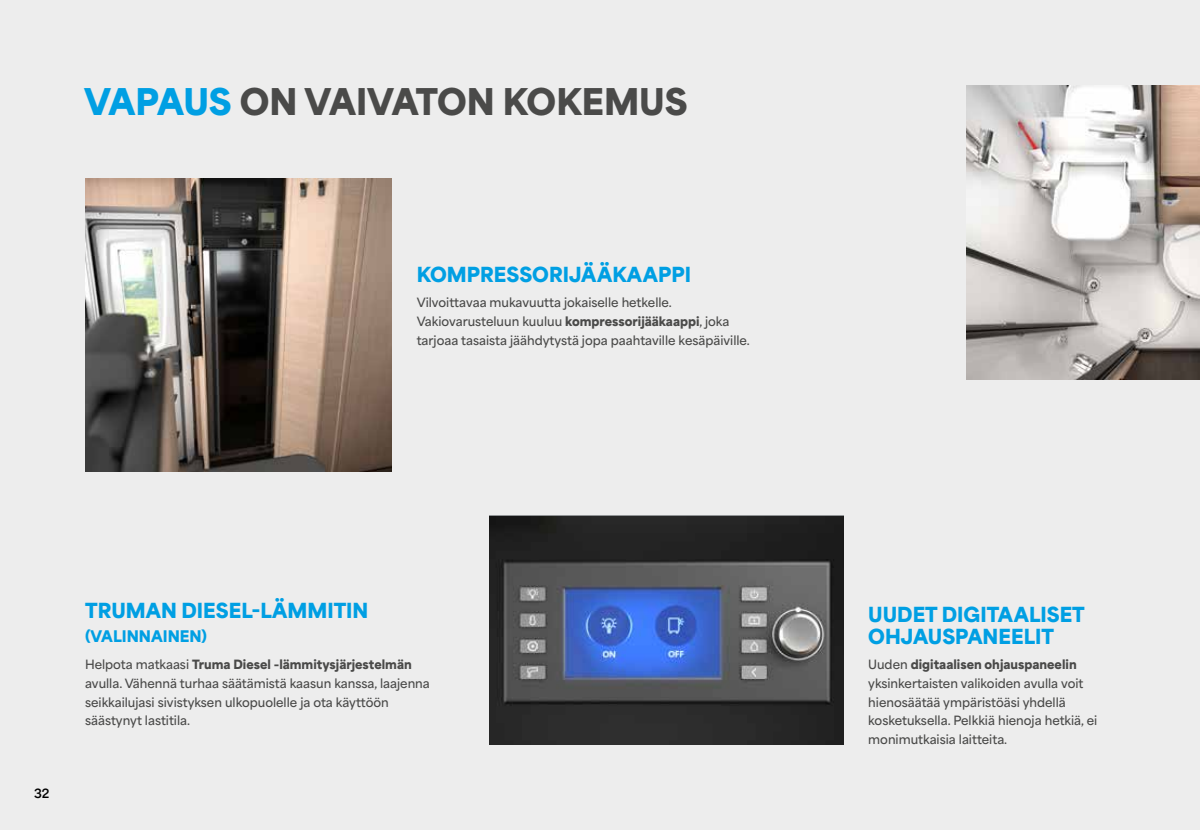
<style>
.page{position:relative;width:1200px;height:830px;background:#fff}
.page>*{position:absolute;margin:0;border:0;box-sizing:border-box;transform-origin:0 0}
.t1{font:900 34.5px "Area Normal";color:#4a4a49}
.t2{font:900 19.5px/22.5px "Area Normal";color:#009fe3}
.t3{font:900 15px "Area Normal";color:#009fe3}
.t4{font:600 12px/18.8px "Area Normal";color:#4a4a49}
.t5{font:700 12px "Area Normal";color:#000}
.s1{color:#009fe3}
.s2{font-weight:900}
</style>
<div class="page">
<div style="left:0;top:0;width:1199px;height:829px;background:#ededed"></div>
<img style="left:966px;top:85px;width:233px;height:294px">
<img style="left:489px;top:516px;width:354px;height:228px">
<img style="left:85px;top:179px;width:306px;height:292px">
<h1 class="t1" style="left:84px;top:70px;width:605px"><span class="s1">VAPAUS</span> ON VAIVATON KOKEMUS</h1>
<h2 class="t2" style="left:416px;top:261px;width:276px">KOMPRESSORIJÄÄKAAPPI</h2>
<p class="t4" style="left:416px;top:292px;width:335px">Vilvoittavaa mukavuutta jokaiselle hetkelle.<br>Vakiovarusteluun kuuluu <span class="s2">kompressorijääkaappi</span>, joka tarjoaa tasaista jäähdytystä jopa paahtaville kesäpäiville.</p>
<p class="t5" style="left:34px;top:781px;width:17px">32</p>
<h2 class="t2" style="left:85px;top:597px;width:285px">TRUMAN DIESEL-LÄMMITIN</h2>
<p class="t3" style="left:85px;top:622px;width:123px">(VALINNAINEN)</p>
<h2 class="t2" style="left:868px;top:600px;width:218px">UUDET DIGITAALISET<br>OHJAUSPANEELIT</h2>
<p class="t4" style="left:85px;top:653px;width:346px">Helpota matkaasi <span class="s2">Truma Diesel -lämmitysjärjestelmän </span>avulla. Vähennä turhaa säätämistä kaasun kanssa, laajenna seikkailujasi sivistyksen ulkopuolelle ja ota käyttöön säästynyt lastitila.</p>
<p class="t4" style="left:868px;top:653px;width:230px">Uuden <span class="s2">digitaalisen ohjauspaneelin </span>yksinkertaisten valikoiden avulla voit hienosäätää ympäristöäsi yhdellä kosketuksella. Pelkkiä hienoja hetkiä, ei monimutkaisia laitteita.</p>
</div>
